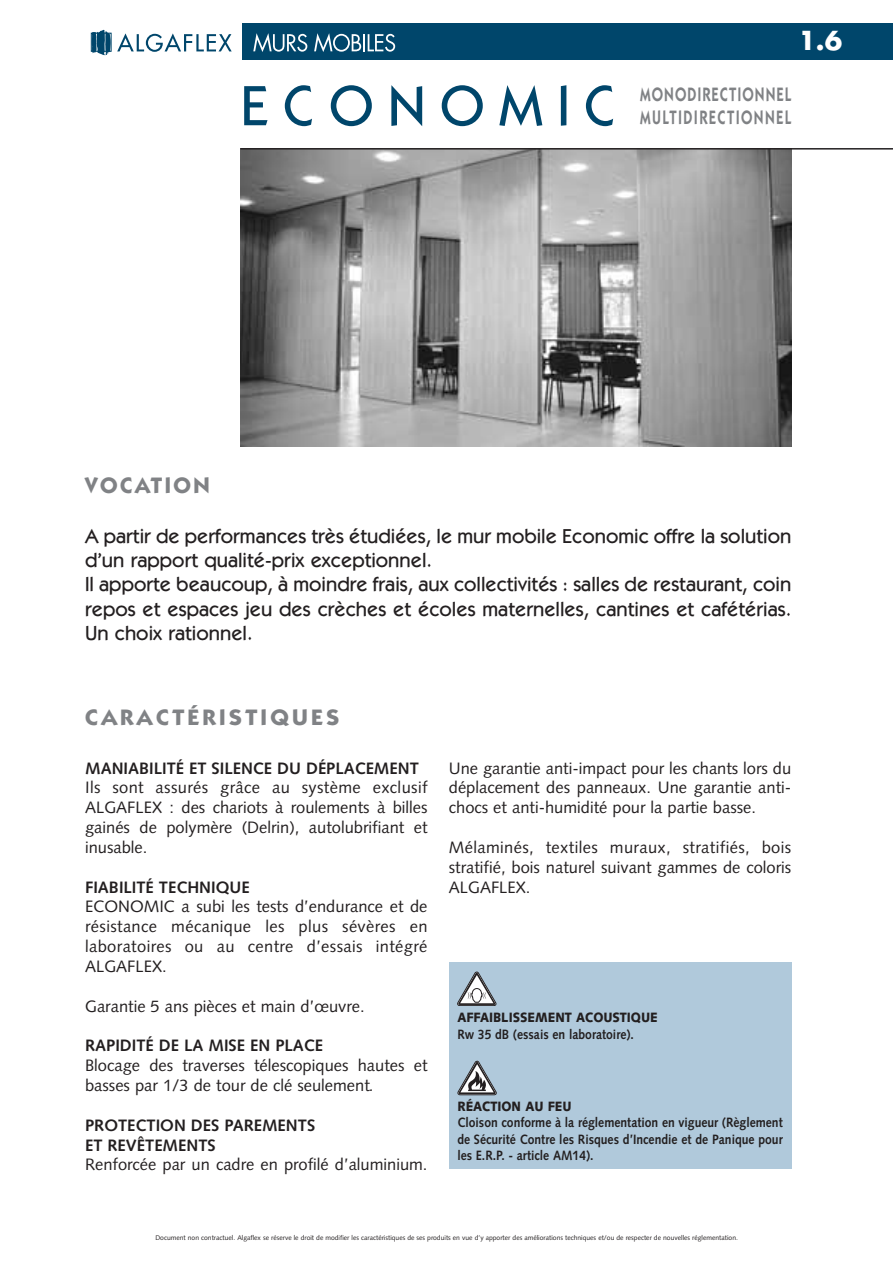
<style>
.page{position:relative;width:893px;height:1263px;background:#fff}
.page>*{position:absolute;margin:0;border:0;box-sizing:border-box;transform-origin:0 0}
.t1{font:500 57px "Itc Kabel";letter-spacing:.25em;color:#00466b}
.t2{font:700 25.5px "Futura";color:#fff}
.t3{font:700 22.5px "Itc Kabel";letter-spacing:.14em;color:#808285;scale:1.05 1}
.t4{font:700 22.5px "Itc Kabel";letter-spacing:.11em;color:#808285}
.t5{font:500 20.25px/24.3px "Itc Kabel";color:#231f20}
.t6{font:600 19.5px/23.4px "Itc Kabel";letter-spacing:.07em;color:#808285;scale:.75 1}
.t7{font:16.5px/19.8px "Syntax";color:#231f20;text-align:justify}
.t8{font:700 16.5px/19.8px "Syntax";color:#231f20}
.t9{font:700 13.5px/16.5px "Syntax";color:#231f20;text-align:justify;scale:.9 1}
.t10{font:900 13.5px "Syntax";color:#231f20;scale:.9 1}
.t11{font:6.75px "Syntax";color:#231f20}
.s1{font-style:italic}
</style>
<div class="page">
<div style="left:448px;top:963px;width:343px;height:206px;background:#b0c9db"></div>
<div style="left:241px;top:23px;width:651px;height:37px;background:#00466b"></div>
<svg style="left:253px;top:33px;width:54px;height:19px"></svg>
<svg style="left:314px;top:33px;width:81px;height:19px"></svg>
<svg style="left:117px;top:33px;width:115px;height:19px"></svg>
<div style="left:91px;top:33px;width:20px;height:19px;border:1px solid #00466b"></div>
<svg style="left:92px;top:30px;width:19px;height:25px"></svg>
<svg style="left:457px;top:972px;width:39px;height:34px"></svg>
<svg style="left:457px;top:1061px;width:39px;height:34px"></svg>
<img style="left:240px;top:150px;width:551px;height:296px">
<hr style="left:240px;top:148px;width:652px;height:2px;background:#231f20">
<h2 class="t2" style="left:798px;top:29px;width:45px">1.6</h2>
<h1 class="t1" style="left:240px;top:85px;width:377px">ECONOMIC</h1>
<p class="t6" style="left:640px;top:84px;width:203px">MONODIRECTIONNEL<br>MULTIDIRECTIONNEL</p>
<h3 class="t4" style="left:85px;top:477px;width:126px">VOCATION</h3>
<p class="t5" style="left:85px;top:525px;width:707px">A partir de performances très étudiées, le mur mobile Economic offre la solution d’un rapport qualité-prix exceptionnel.<br>Il apporte beaucoup, à moindre frais, aux collectivités : salles de restaurant, coin repos et espaces jeu des crèches et écoles maternelles, cantines et cafétérias.<br>Un choix rationnel.</p>
<h3 class="t3" style="left:85px;top:709px;width:243px">CARACTÉRISTIQUES</h3>
<p class="t8" style="left:85px;top:760px;width:335px">MANIABILITÉ ET SILENCE DU DÉPLACEMENT</p>
<p class="t7" style="left:85px;top:779px;width:344px">Ils sont assurés grâce au système exclusif ALGAFLEX : des chariots à roulements à billes gainés de polymère (Delrin), autolubrifiant et inusable.</p>
<p class="t8" style="left:85px;top:879px;width:166px">FIABILITÉ TECHNIQUE</p>
<p class="t7" style="left:85px;top:898px;width:344px">ECONOMIC a subi les tests d’endurance et de résistance mécanique les plus sévères en laboratoires ou au centre d’essais intégré ALGAFLEX.</p>
<p class="t7" style="left:85px;top:998px;width:281px">Garantie 5 ans pièces et main d’œuvre.</p>
<p class="t8" style="left:85px;top:1037px;width:239px">RAPIDITÉ DE LA MISE EN PLACE</p>
<p class="t7" style="left:85px;top:1057px;width:344px">Blocage des traverses télescopiques hautes et basses par 1/3 de tour de clé seulement<span class="s1">.</span></p>
<p class="t8" style="left:85px;top:1117px;width:232px">PROTECTION DES PAREMENTS<br>ET REVÊTEMENTS</p>
<p class="t7" style="left:85px;top:1156px;width:344px">Renforcée par un cadre en profilé d’aluminium.</p>
<p class="t7" style="left:449px;top:760px;width:344px">Une garantie anti-impact pour les chants lors du déplacement des panneaux. Une garantie anti&shy;chocs et anti-humidité pour la partie basse.</p>
<p class="t7" style="left:449px;top:839px;width:344px">Mélaminés, textiles muraux, stratifiés, bois stratifié, bois naturel suivant gammes de coloris ALGAFLEX.</p>
<p class="t10" style="left:457px;top:1012px;width:224px">AFFAIBLISSEMENT ACOUSTIQUE</p>
<p class="t9" style="left:457px;top:1027px;width:198px">Rw 35 dB (essais en laboratoire).</p>
<p class="t10" style="left:457px;top:1100px;width:128px">RÉACTION AU FEU</p>
<p class="t9" style="left:457px;top:1115px;width:363px">Cloison conforme à la réglementation en vigueur (Règlement de Sécurité Contre les Risques d’Incendie et de Panique pour les E.R.P. - article AM14).</p>
<p class="t11" style="left:155px;top:1235px;width:584px">Document non contractuel. Algaflex se réserve le droit de modifier les caractéristiques de ses produits en vue d’y apporter des améliorations techniques et/ou de respecter de nouvelles réglementation.</p>
</div>
